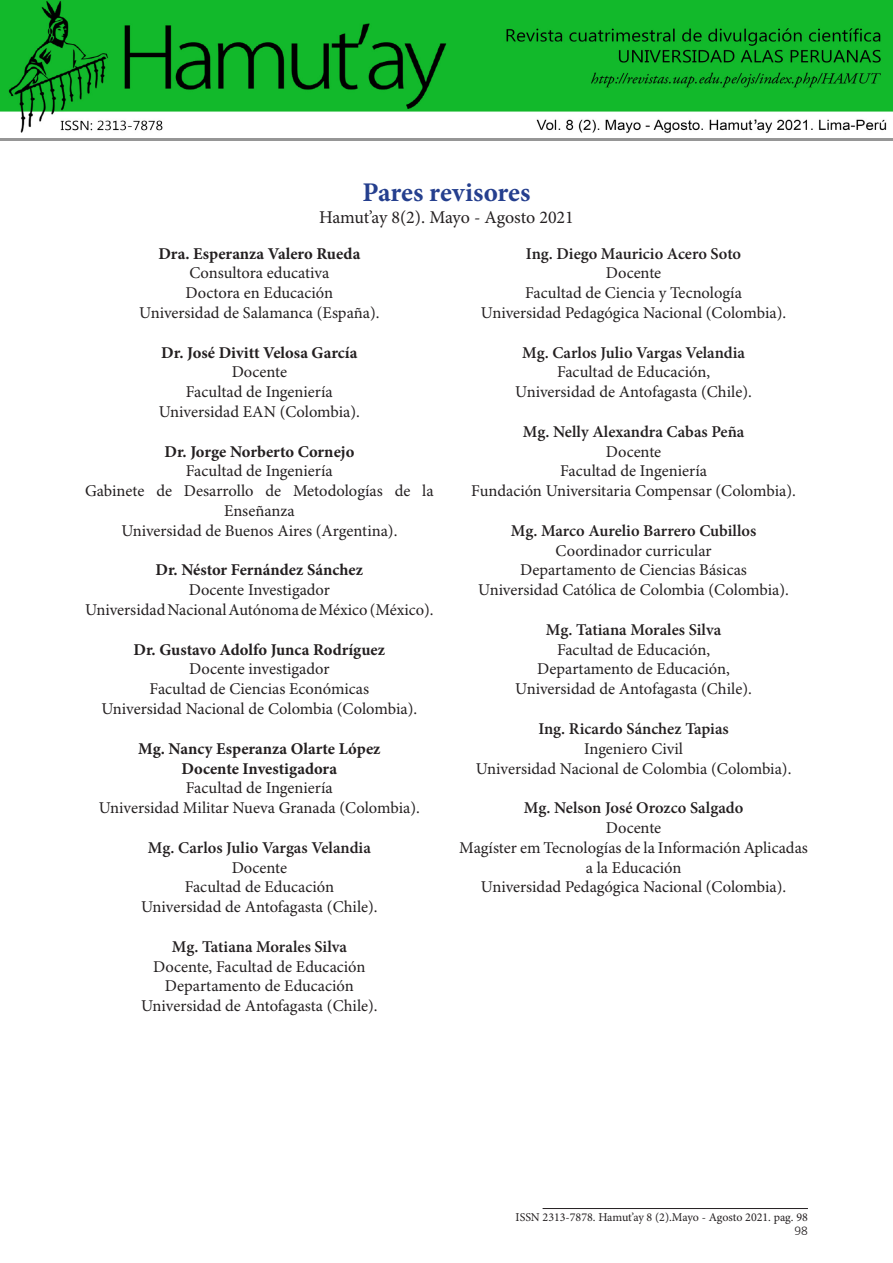
<style>
.page{position:relative;width:893px;height:1263px;background:#fff}
.page>*{position:absolute;margin:0;border:0;box-sizing:border-box;transform-origin:0 0}
.t1{font:700 27px "Minion Pro";letter-spacing:-.005em;color:#253f8e}
.t2{font:18px "Minion Pro";letter-spacing:-.01em;color:#231f20}
.t3{font:16.5px/19.8px "Minion Pro";color:#231f20;text-align:center}
.t4{font:600 16.5px "Minion Pro";color:#231f20}
.t5{font:700 16.5px "Minion Pro";color:#231f20}
.t6{font:12px "Minion Pro";letter-spacing:-.005em;color:#231f20}
.t7{font:300 12px "Frutiger";color:#231f20}
</style>
<div class="page">
<hr style="left:543px;top:1208px;width:265px;height:1px;background:#231f20">
<img style="left:0;top:0;width:893px;height:134px">
<p class="t1" style="left:363px;top:174px;width:169px">Pares revisores</p>
<p class="t2" style="left:319px;top:206px;width:256px">Hamut’ay 8(2). Mayo - Agosto 2021</p>
<p class="t5" style="left:158px;top:242px;width:203px">Dra. Esperanza Valero Rueda</p>
<p class="t3" style="left:189px;top:264px;width:142px">Consultora educativa</p>
<p class="t3" style="left:186px;top:284px;width:149px">Doctora en Educación</p>
<p class="t3" style="left:139px;top:304px;width:242px">Universidad de Salamanca (España).</p>
<p class="t5" style="left:161px;top:341px;width:198px">Dr. José Divitt Velosa García</p>
<p class="t3" style="left:232px;top:363px;width:57px">Docente</p>
<p class="t3" style="left:186px;top:383px;width:148px">Facultad de Ingeniería</p>
<p class="t3" style="left:159px;top:403px;width:203px">Universidad EAN (Colombia).</p>
<p class="t5" style="left:164px;top:440px;width:191px">Dr. Jorge Norberto Cornejo</p>
<p class="t3" style="left:186px;top:462px;width:148px">Facultad de Ingeniería</p>
<p class="t3" style="left:85px;top:482px;width:350px">Gabinete de Desarrollo de Metodologías de la<br>Enseñanza</p>
<p class="t3" style="left:121px;top:521px;width:278px">Universidad de Buenos Aires (Argentina).</p>
<p class="t5" style="left:155px;top:559px;width:209px">Dr. Néstor Fernández Sánchez</p>
<p class="t3" style="left:189px;top:581px;width:143px">Docente Investigador</p>
<p class="t3" style="left:85px;top:601px;width:350px">Universidad Nacional Autónoma de México (México).</p>
<p class="t5" style="left:133px;top:638px;width:253px">Dr. Gustavo Adolfo Junca Rodríguez</p>
<p class="t3" style="left:189px;top:660px;width:142px">Docente investigador</p>
<p class="t3" style="left:150px;top:680px;width:221px">Facultad de Ciencias Económicas</p>
<p class="t3" style="left:102px;top:700px;width:317px">Universidad Nacional de Colombia (Colombia).</p>
<p class="t5" style="left:138px;top:737px;width:244px">Mg. Nancy Esperanza Olarte López</p>
<p class="t5" style="left:182px;top:757px;width:157px">Docente Investigadora</p>
<p class="t3" style="left:186px;top:779px;width:148px">Facultad de Ingeniería</p>
<p class="t3" style="left:99px;top:799px;width:323px">Universidad Militar Nueva Granada (Colombia).</p>
<p class="t4" style="left:148px;top:836px;width:225px">Mg. Carlos Julio Vargas Velandia</p>
<p class="t3" style="left:232px;top:858px;width:57px">Docente</p>
<p class="t3" style="left:185px;top:878px;width:151px">Facultad de Educación</p>
<p class="t3" style="left:141px;top:898px;width:238px">Universidad de Antofagasta (Chile).</p>
<p class="t4" style="left:172px;top:935px;width:177px">Mg. Tatiana Morales Silva</p>
<p class="t3" style="left:153px;top:957px;width:214px">Docente, Facultad de Educación</p>
<p class="t3" style="left:165px;top:977px;width:190px">Departamento de Educación</p>
<p class="t3" style="left:141px;top:997px;width:238px">Universidad de Antofagasta (Chile).</p>
<p class="t4" style="left:526px;top:242px;width:217px">Ing. Diego Mauricio Acero Soto</p>
<p class="t3" style="left:606px;top:264px;width:57px">Docente</p>
<p class="t3" style="left:525px;top:284px;width:218px">Facultad de Ciencia y Tecnología</p>
<p class="t3" style="left:481px;top:304px;width:307px">Universidad Pedagógica Nacional (Colombia).</p>
<p class="t4" style="left:522px;top:341px;width:225px">Mg. Carlos Julio Vargas Velandia</p>
<p class="t3" style="left:557px;top:363px;width:155px">Facultad de Educación,</p>
<p class="t3" style="left:515px;top:383px;width:238px">Universidad de Antofagasta (Chile).</p>
<p class="t4" style="left:523px;top:420px;width:223px">Mg. Nelly Alexandra Cabas Peña</p>
<p class="t3" style="left:606px;top:442px;width:57px">Docente</p>
<p class="t3" style="left:560px;top:462px;width:148px">Facultad de Ingeniería</p>
<p class="t3" style="left:471px;top:482px;width:326px">Fundación Universitaria Compensar (Colombia).</p>
<p class="t4" style="left:511px;top:519px;width:247px">Mg. Marco Aurelio Barrero Cubillos</p>
<p class="t3" style="left:555px;top:541px;width:158px">Coordinador curricular</p>
<p class="t3" style="left:520px;top:561px;width:228px">Departamento de Ciencias Básicas</p>
<p class="t3" style="left:478px;top:581px;width:312px">Universidad Católica de Colombia (Colombia).</p>
<p class="t4" style="left:546px;top:618px;width:177px">Mg. Tatiana Morales Silva</p>
<p class="t3" style="left:557px;top:640px;width:155px">Facultad de Educación,</p>
<p class="t3" style="left:537px;top:660px;width:194px">Departamento de Educación,</p>
<p class="t3" style="left:515px;top:680px;width:238px">Universidad de Antofagasta (Chile).</p>
<p class="t4" style="left:538px;top:717px;width:192px">Ing. Ricardo Sánchez Tapias</p>
<p class="t3" style="left:584px;top:739px;width:100px">Ingeniero Civil</p>
<p class="t3" style="left:476px;top:759px;width:317px">Universidad Nacional de Colombia (Colombia).</p>
<p class="t4" style="left:524px;top:796px;width:221px">Mg. Nelson José Orozco Salgado</p>
<p class="t3" style="left:606px;top:818px;width:57px">Docente</p>
<p class="t3" style="left:459px;top:838px;width:350px">Magíster em Tecnologías de la Información Aplicadas a la Educación</p>
<p class="t3" style="left:481px;top:878px;width:307px">Universidad Pedagógica Nacional (Colombia).</p>
<p class="t6" style="left:516px;top:1210px;width:294px">ISSN 2313-7878. Hamut’ay 8 (2).Mayo - Agosto 2021. pag. 98</p>
<p class="t7" style="left:795px;top:1222px;width:15px">98</p>
</div>
